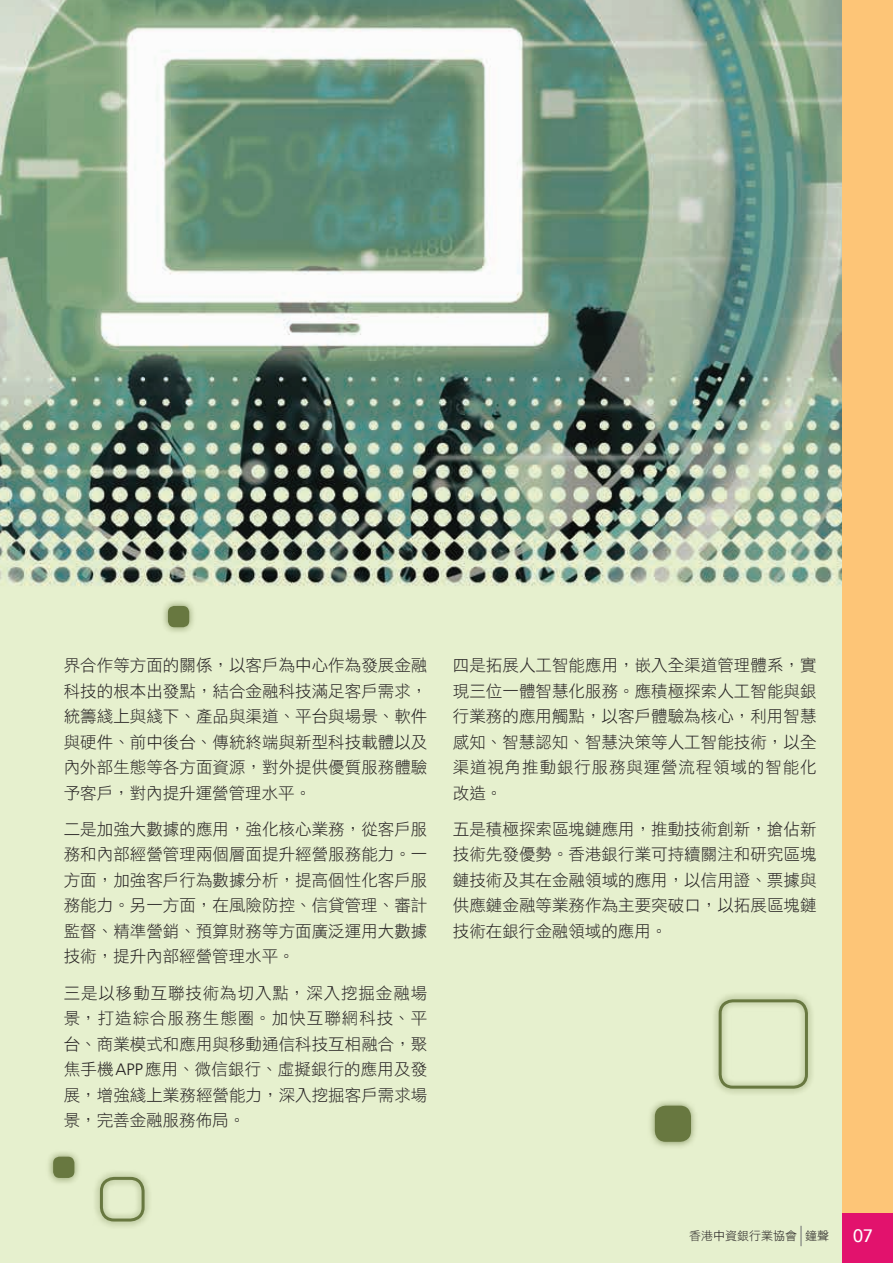
<style>
.page{position:relative;width:893px;height:1263px;background:#fff}
.page>*{position:absolute;margin:0;border:0;box-sizing:border-box;transform-origin:0 0}
.t1{font:500 18px "Avenir";color:#fff}
.a_text{font:16.5px/25.5px "DF Hei HK W3";color:#231f20;text-align:justify}
.t2{font:12px "DF Li Hei HK W3";color:#231f20}
.s1{font-family:"Frutiger";font-weight:300}
</style>
<div class="page">
<img style="left:0;top:0;width:842px;height:1263px">
<div style="left:711px;top:991px;width:105px;height:105px;background:#687840;opacity:.75"></div>
<div style="left:719px;top:999px;width:89px;height:90px;border:3px solid #687840;border-radius:13px"></div>
<div style="left:647px;top:1098px;width:51px;height:51px;background:#687840;opacity:.75"></div>
<div style="left:655px;top:1106px;width:36px;height:36px;background:#687840;border-radius:11px"></div>
<div style="left:842px;top:0;width:51px;height:1263px;background:#fdc577"></div>
<div style="left:842px;top:1213px;width:51px;height:50px;background:#e2126d"></div>
<svg style="left:801px;top:1226px;width:1px;height:20px"></svg>
<div style="left:92px;top:1169px;width:60px;height:60px;background:#687840;opacity:.75"></div>
<div style="left:100px;top:1177px;width:45px;height:44px;border:3px solid #687840;border-radius:13px"></div>
<div style="left:45px;top:1149px;width:37px;height:37px;background:#687840;opacity:.75"></div>
<div style="left:53px;top:1157px;width:21px;height:21px;background:#687840;border-radius:6px"></div>
<div style="left:160px;top:598px;width:37px;height:37px;background:#687840;opacity:.75"></div>
<div style="left:168px;top:606px;width:21px;height:21px;background:#687840;border-radius:6px"></div>
<p class="a_text" style="left:64px;top:652px;width:365px">界合作等方面的關係，以客戶為中心作為發展金融科技的根本出發點，結合金融科技滿足客戶需求，統籌綫上與綫下、產品與渠道、平台與場景、軟件與硬件、前中後台、傳統終端與新型科技載體以及內外部生態等各方面資源，對外提供優質服務體驗予客戶，對內提升運營管理水平。</p>
<p class="a_text" style="left:64px;top:816px;width:365px">二是加強大數據的應用，強化核心業務，從客戶服務和內部經營管理兩個層面提升經營服務能力。一方面，加強客戶行為數據分析，提高個性化客戶服務能力。另一方面，在風險防控、信貸管理、審計監督、精準營銷、預算財務等方面廣泛運用大數據技術，提升內部經營管理水平。</p>
<p class="a_text" style="left:64px;top:979px;width:365px">三是以移動互聯技術為切入點，深入挖掘金融場景，打造綜合服務生態圈。加快互聯網科技、平台、商業模式和應用與移動通信科技互相融合，聚焦手機<span class="s1">APP</span>應用、微信銀行、虛擬銀行的應用及發展，增強綫上業務經營能力，深入挖掘客戶需求場景，完善金融服務佈局。</p>
<p class="a_text" style="left:453px;top:652px;width:365px">四是拓展人工智能應用，嵌入全渠道管理體系，實現三位一體智慧化服務。應積極探索人工智能與銀行業務的應用觸點，以客戶體驗為核心，利用智慧感知、智慧認知、智慧決策等人工智能技術，以全渠道視角推動銀行服務與運營流程領域的智能化改造。</p>
<p class="a_text" style="left:453px;top:816px;width:365px">五是積極探索區塊鏈應用，推動技術創新，搶佔新技術先發優勢。香港銀行業可持續關注和研究區塊鏈技術及其在金融領域的應用，以信用證、票據與供應鏈金融等業務作為主要突破口，以拓展區塊鏈技術在銀行金融領域的應用。</p>
<p class="t2" style="left:689px;top:1229px;width:141px">香港中資銀行業協會 鐘聲</p>
<p class="t1" style="left:853px;top:1220px;width:22px">07</p>
</div>
